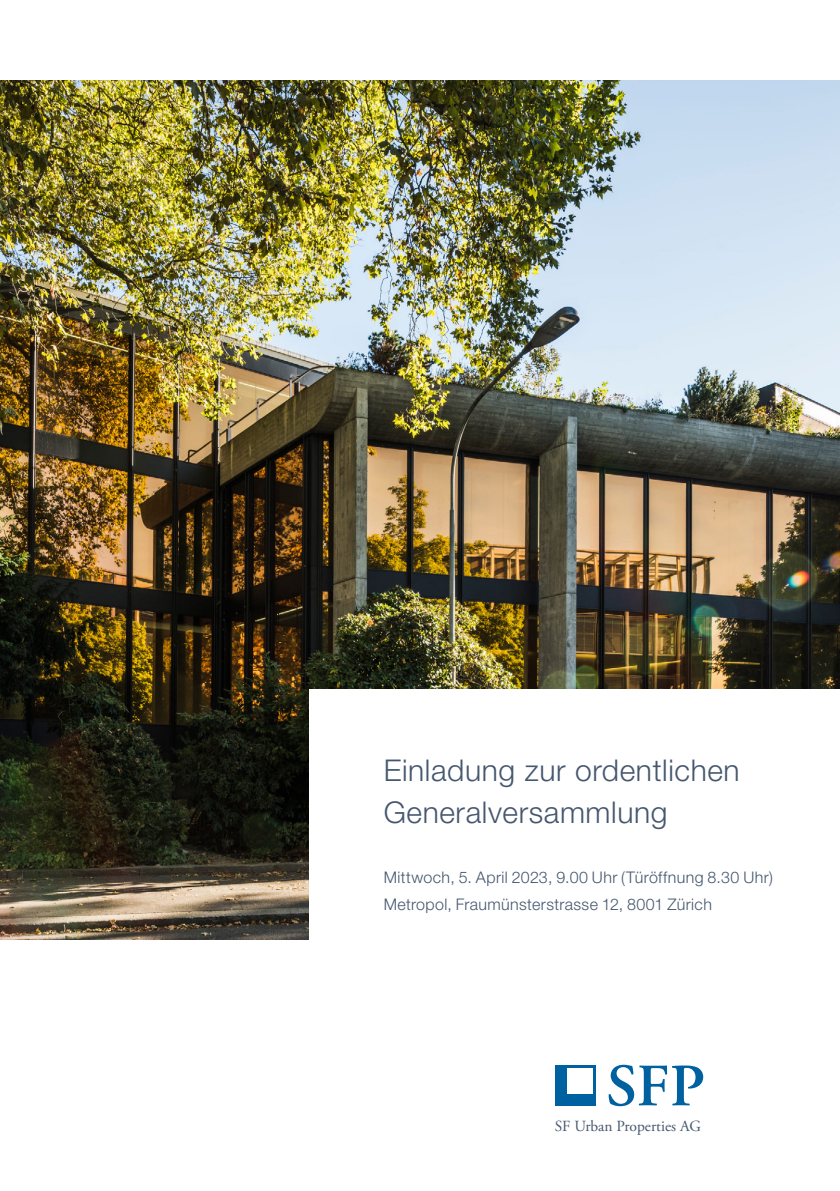
<style>
.page{position:relative;width:840px;height:1191px;background:#fff}
.page>*{position:absolute;margin:0;border:0;box-sizing:border-box;transform-origin:0 0}
.t1{font:300 30px/42px "Helvetica Neue LT Pro";letter-spacing:.02em;color:#45576e}
.t2{font:300 16px/27px "Helvetica Neue LT Pro";letter-spacing:.025em;color:#45576e}
.t3{font:15.4px "Adobe Garamond Pro";color:#45576e}
</style>
<div class="page">
<img style="left:0;top:81px;width:839px;height:859px">
<div style="left:309px;top:689px;width:530px;height:326px;background:#fff"></div>
<svg style="left:608px;top:1064px;width:94px;height:42px"></svg>
<div style="left:555px;top:1065px;width:40px;height:40px;background:#0061a1"></div>
<div style="left:566px;top:1068px;width:26px;height:26px;background:#fff"></div>
<h1 class="t1" style="left:383px;top:748px;width:357px">Einladung zur ordentlichen<br>Generalversammlung</h1>
<p class="t2" style="left:383px;top:863px;width:390px">Mittwoch, 5. April 2023, 9.00 Uhr (Türöffnung 8.30 Uhr)<br>Metropol, Fraumünsterstrasse 12, 8001 Zürich</p>
<p class="t3" style="left:554px;top:1117px;width:148px">SF Urban Properties AG</p>
</div>
